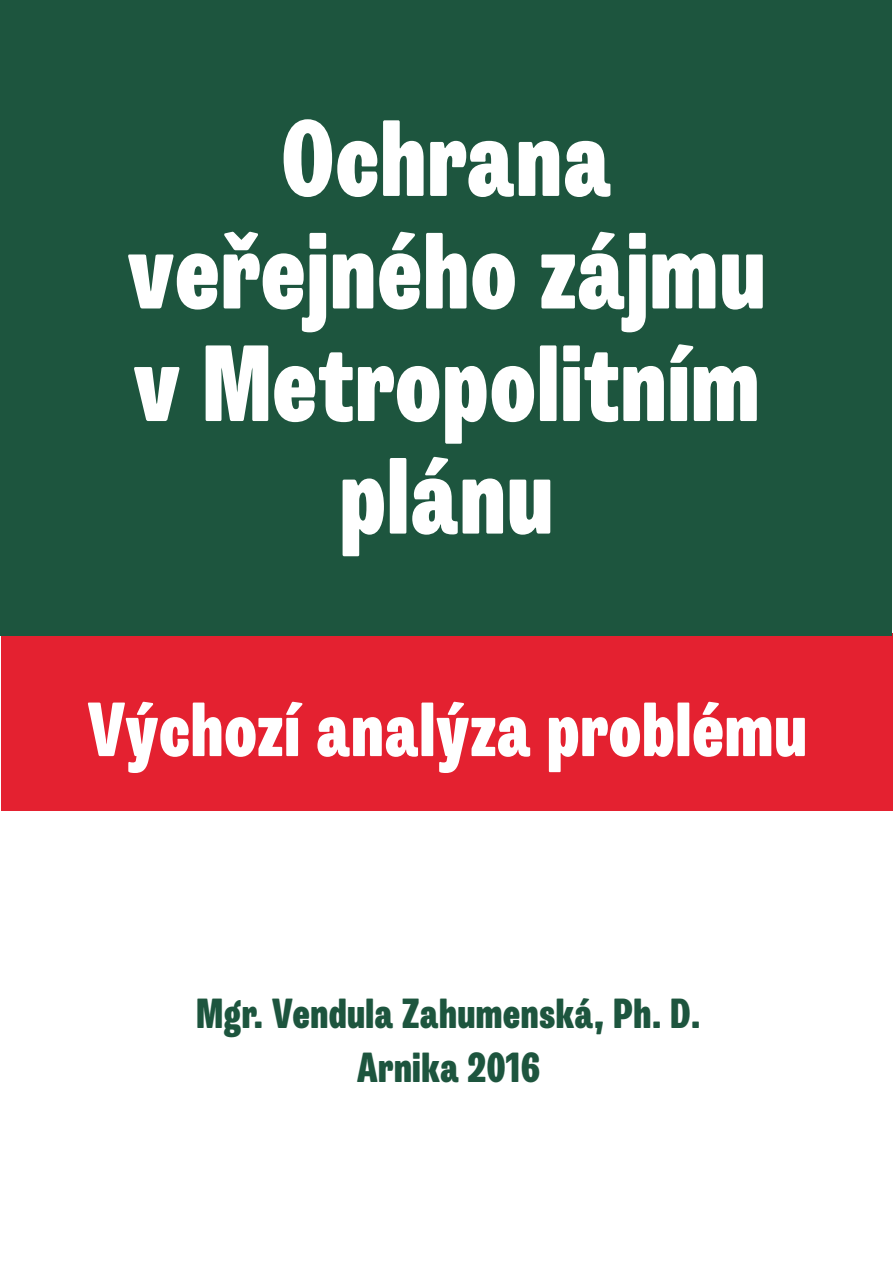
<style>
.page{position:relative;width:893px;height:1263px;background:#fff}
.page>*{position:absolute;margin:0;border:0;box-sizing:border-box;transform-origin:0 0}
.t1{font:108px/112.5px "Trivia Grotesk N6";letter-spacing:.01em;color:#fff;text-align:center}
.t2{font:76.5px "Trivia Grotesk N6";letter-spacing:.01em;color:#fff}
.t3{font:42px/53.6px "Trivia Grotesk N6";letter-spacing:.01em;color:#1d553e;text-align:center}
</style>
<div class="page">
<div style="left:2px;top:634px;width:891px;height:177px;background:#e42130"></div>
<div style="left:1px;top:1px;width:891px;height:635px;background:#1d553e"></div>
<p class="t1" style="left:127px;top:103px;width:640px">Ochrana veřejného zájmu v Metropolitním plánu</p>
<p class="t2" style="left:88px;top:686px;width:721px">Výchozí analýza problému</p>
<p class="t3" style="left:196px;top:987px;width:506px">Mgr. Vendula Zahumenská, Ph. D.<br>Arnika 2016</p>
</div>
